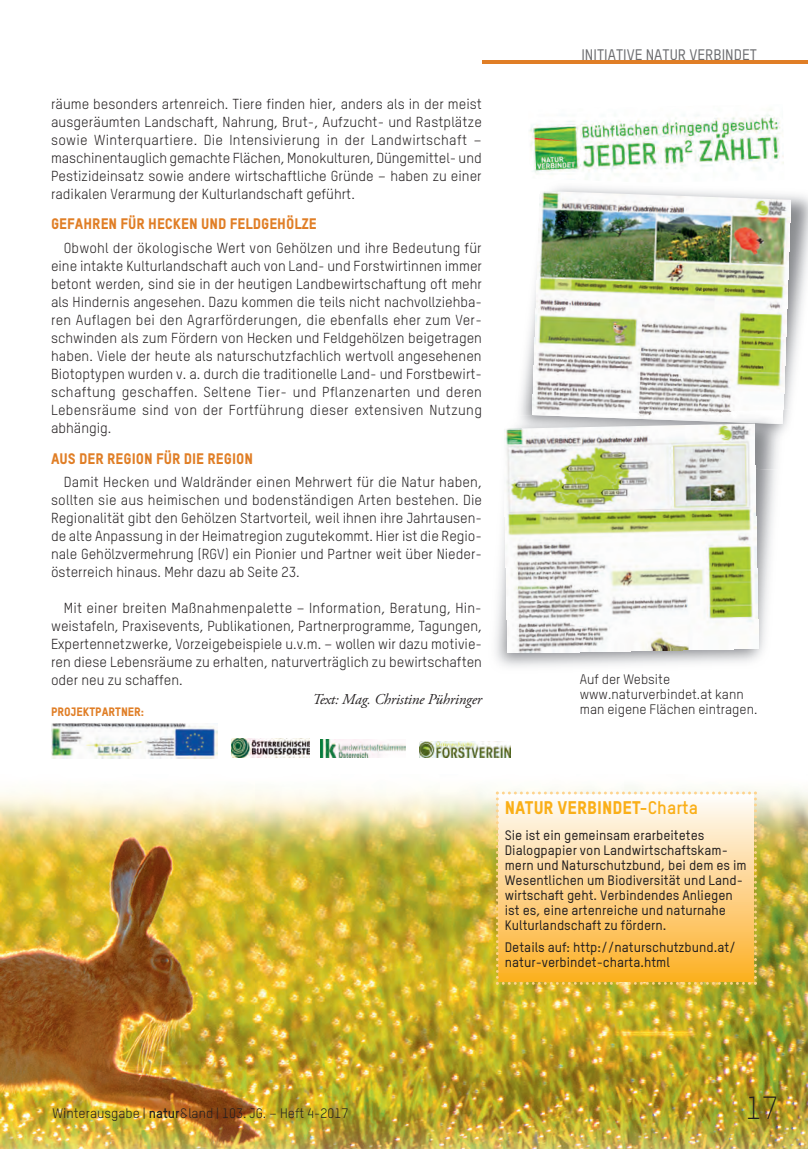
<style>
.page{position:relative;width:808px;height:1149px;background:#fff}
.page>*{position:absolute;margin:0;border:0;box-sizing:border-box;transform-origin:0 0}
.t1{font:300 31.5px "TSTAR";color:#231f20}
.t2{font:18px "TSTAR Headline";color:#faaf18}
.t3{font:15px "TSTARPRO Headline";color:#e07e26}
.t4{font:italic 15px "Adobe Garamond Pro";letter-spacing:-.01em;color:#231f20}
.t5{font:500 15px "TSTAR";color:#6c6d70}
.t6{font:14.25px/18px "TSTARPRO";color:#231f20;text-align:justify}
.t7{font:500 13.5px/15px "TSTAR";color:#231f20}
.t8{font:13.5px/15px "TSTARPRO";color:#231f20}
.t9{font:12px "TSTARPRO Headline";color:#e07e26}
.s1{font-family:"TSTARPRO";font-weight:700}
.s2{font-weight:700}
</style>
<div class="page">
<img style="left:0;top:786px;width:808px;height:362px">
<hr style="left:482px;top:60px;width:326px;height:4px;background:#e07e26">
<img style="left:520px;top:187px;width:288px;height:222px">
<img style="left:533px;top:191px;width:258px;height:218px">
<img style="left:533px;top:409px;width:250px;height:15px">
<img style="left:504px;top:423px;width:255px;height:230px">
<img style="left:51px;top:723px;width:166px;height:35px">
<img style="left:231px;top:738px;width:78px;height:18px">
<img style="left:321px;top:739px;width:85px;height:17px">
<img style="left:419px;top:741px;width:91px;height:16px">
<img style="left:529px;top:109px;width:255px;height:65px">
<svg style="left:496px;top:791px;width:261px;height:193px;background:#fcd48e"></svg>
<p class="t6" style="left:51px;top:96px;width:432px">räume besonders artenreich. Tiere finden hier, anders als in der meist ausgeräumten Landschaft, Nahrung, Brut-, Aufzucht- und Rastplätze sowie Winterquartiere. Die Intensivierung in der Landwirtschaft – maschinentauglich gemachte Flächen, Monokulturen, Düngemittel- und Pestizideinsatz sowie andere wirtschaftliche Gründe – haben zu einer radikalen Verarmung der Kulturlandschaft geführt.</p>
<p class="t3" style="left:51px;top:219px;width:267px">GEFAHREN FÜR HECKEN UND FELDGEHÖLZE</p>
<p class="t6" style="left:51px;top:240px;width:432px;text-indent:13px">Obwohl der ökologische Wert von Gehölzen und ihre Bedeutung für eine intakte Kulturlandschaft auch von Land- und Forstwirtinnen immer betont werden, sind sie in der heutigen Landbewirtschaftung oft mehr als Hindernis angesehen. Dazu kommen die teils nicht nachvollziehba&shy;ren Auflagen bei den Agrarförderungen, die ebenfalls eher zum Ver&shy;schwinden als zum Fördern von Hecken und Feldgehölzen beigetragen haben. Viele der heute als naturschutzfachlich wertvoll angesehenen Biotoptypen wurden v. a. durch die traditionelle Land- und Forstbewirt&shy;schaftung geschaffen. Seltene Tier- und Pflanzenarten und deren Lebensräume sind von der Fortführung dieser extensiven Nutzung abhängig.</p>
<p class="t3" style="left:51px;top:453px;width:204px">AUS DER REGION FÜR DIE REGION</p>
<p class="t6" style="left:51px;top:474px;width:433px;text-indent:13px">Damit Hecken und Waldränder einen Mehrwert für die Natur haben, sollten sie aus heimischen und bodenständigen Arten bestehen. Die Regionalität gibt den Gehölzen Startvorteil, weil ihnen ihre Jahrtausen&shy;de alte Anpassung in der Heimatregion zugutekommt. Hier ist die Regio&shy;nale Gehölzvermehrung (RGV) ein Pionier und Partner weit über Nieder&shy;österreich hinaus. Mehr dazu ab Seite 23.</p>
<p class="t6" style="left:51px;top:600px;width:432px;text-indent:13px">Mit einer breiten Maßnahmenpalette – Information, Beratung, Hin&shy;weistafeln, Praxisevents, Publikationen, Partnerprogramme, Tagungen, Expertennetzwerke, Vorzeigebeispiele u.v.m. – wollen wir dazu motivie&shy;ren diese Lebensräume zu erhalten, naturverträglich zu bewirtschaften oder neu zu schaffen.</p>
<p class="t9" style="left:51px;top:707px;width:95px">PROJEKTPARTNER:</p>
<p class="t4" style="left:312px;top:693px;width:171px">Text: Mag. Christine Pühringer</p>
<p class="t5" style="left:581px;top:49px;width:177px">INITIATIVE NATUR VERBINDET</p>
<p class="t8" style="left:580px;top:673px;width:179px">Auf der Website www.naturverbindet.at kann man eigene Flächen eintragen.</p>
<p class="t2" style="left:505px;top:801px;width:195px">NATUR VERBINDET-<span class="s1">Charta</span></p>
<p class="t7" style="left:505px;top:829px;width:243px">Sie ist ein gemeinsam erarbeitetes Dialogpapier von Landwirtschaftskam&shy;mern und Naturschutzbund, bei dem es im Wesentlichen um Biodiversität und Land&shy;wirtschaft geht. Verbindendes Anliegen ist es, eine artenreiche und natur nahe Kulturlandschaft zu fördern.</p>
<p class="t7" style="left:505px;top:940px;width:233px">Details auf: http://naturschutzbund.at/ natur-verbindet-charta.html</p>
<p class="t8" style="left:53px;top:1107px;width:297px">Winterausgabe | <span class="s2">natur</span>&amp;land | 103. JG. – Heft 4-2017</p>
<h1 class="t1" style="left:745px;top:1095px;width:34px">17</h1>
</div>
